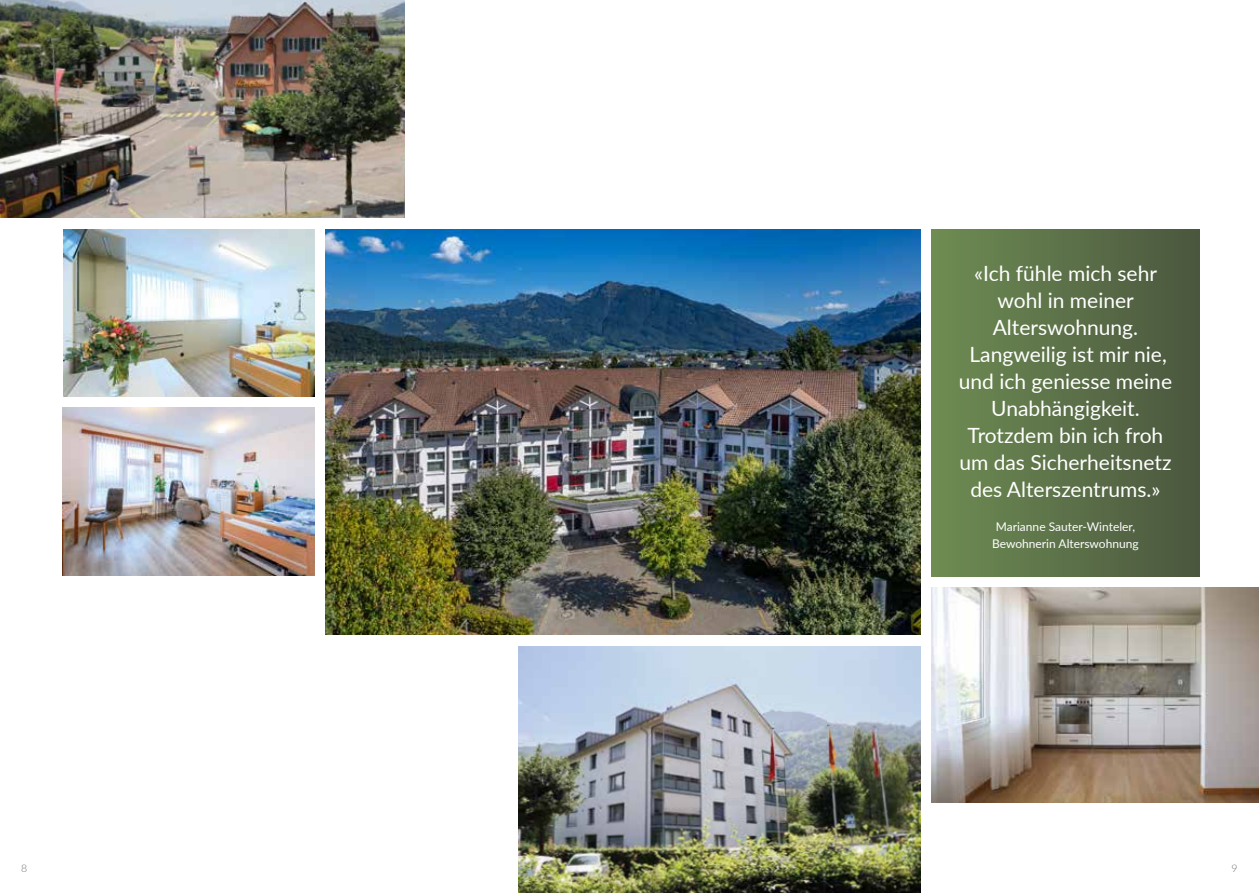
<style>
.page{position:relative;width:1259px;height:893px;background:#fff}
.page>*{position:absolute;margin:0;border:0;box-sizing:border-box;transform-origin:0 0}
.t1{font:21px/27px "Lato";color:#fff;text-align:center}
.t2{font:12px/16.5px "Lato";color:#fff;text-align:center}
.t3{font:300 10.5px "Lato";color:#6e6e6e}
</style>
<div class="page">
<img style="left:0;top:0;width:405px;height:218px">
<img style="left:931px;top:588px;width:328px;height:215px">
<img style="left:519px;top:646px;width:401px;height:247px">
<img style="left:63px;top:229px;width:251px;height:167px">
<img style="left:62px;top:408px;width:252px;height:168px">
<div style="left:931px;top:229px;width:268px;height:347px;background:linear-gradient(to right,#6e8c53,#4a563e)"></div>
<img style="left:325px;top:230px;width:595px;height:405px">
<p class="t1" style="left:958px;top:258px;width:215px">«Ich fühle mich sehr wohl in meiner<br>Alterswohnung.<br>Langweilig ist mir nie, und ich geniesse meine<br>Unabhängigkeit.<br>Trotzdem bin ich froh um das Sicherheitsnetz des Alterszentrums.»</p>
<p class="t2" style="left:992px;top:518px;width:148px">Marianne Sauter-Winteler,<br>Bewohnerin Alterswohnung</p>
<p class="t3" style="left:21px;top:861px;width:8px">8</p>
<p class="t3" style="left:1231px;top:861px;width:8px">9</p>
</div>
